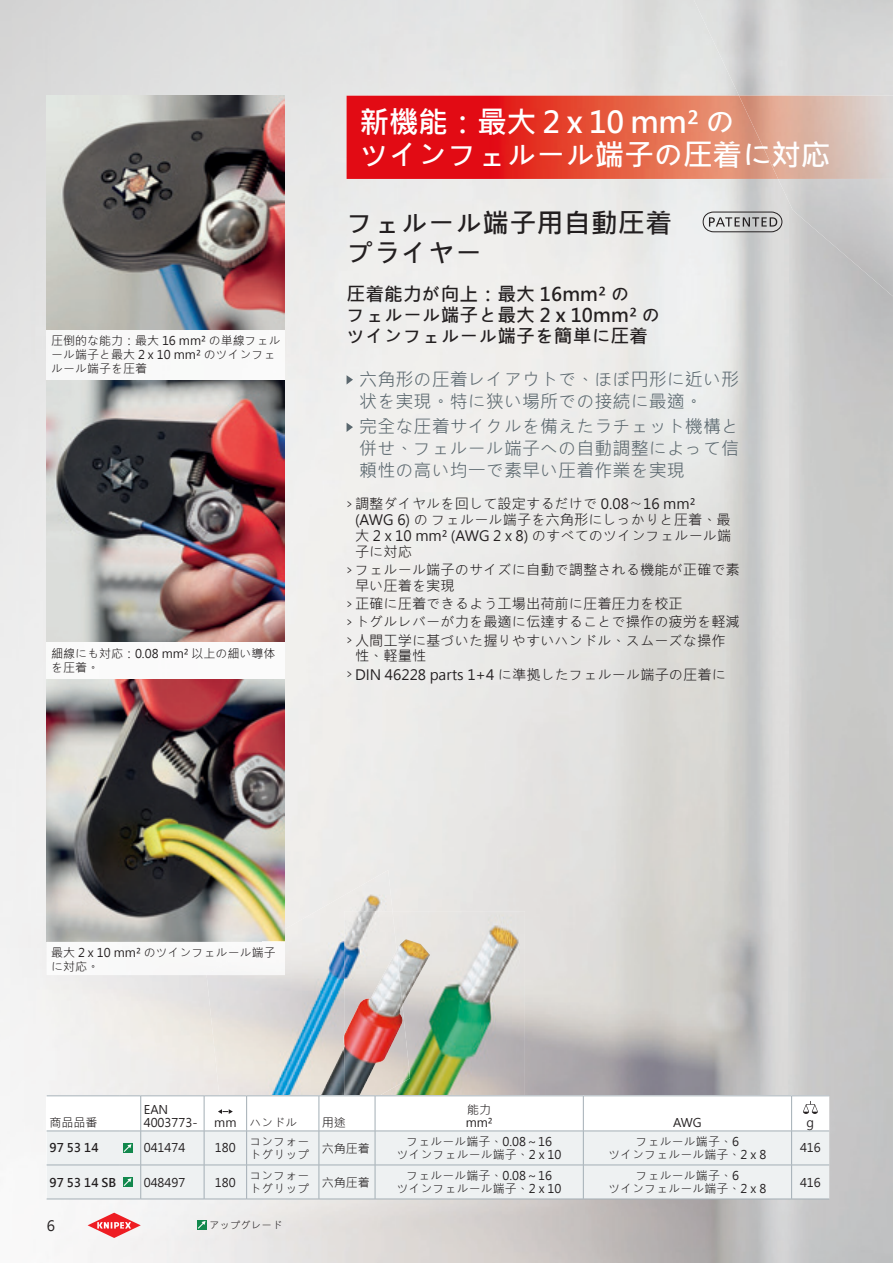
<style>
.page{position:relative;width:893px;height:1263px;background:#fff}
.page>*{position:absolute;margin:0;border:0;box-sizing:border-box;transform-origin:0 0}
.t1{font:700 30px/33px "Microsoft Jheng Hei";letter-spacing:-.02em;color:#fff}
.t2{font:700 27px/30px "Microsoft Jheng Hei";letter-spacing:.005em;color:#231f20}
.t3{font:700 18.75px/21px "Microsoft Jheng Hei";letter-spacing:.005em;color:#231f20}
.t4{font:18px/21.6px "Microsoft Jheng Hei";letter-spacing:.005em;color:#5a676e}
.t5{font:14.25px/15.8px "Microsoft Jheng Hei";color:#231f20}
.t6{font:12px/12.8px "Microsoft Jheng Hei";color:#231f20}
.t7{font:700 12px "Microsoft Jheng Hei";color:#231f20}
.t8{font:10.5px "Microsoft Jheng Hei";color:#231f20}
.s1{font-size:12px}
</style>
<div class="page">
<img style="left:0;top:1001px;width:262px;height:262px">
<img style="left:0;top:0;width:52px;height:948px">
<div style="left:52px;top:0;width:211px;height:96px;background:#dddedd"></div>
<img style="left:410px;top:911px;width:115px;height:184px">
<img style="left:207px;top:870px;width:185px;height:225px">
<img style="left:344px;top:911px;width:66px;height:28px">
<img style="left:344px;top:939px;width:86px;height:156px">
<img style="left:298px;top:1035px;width:46px;height:60px">
<img style="left:344px;top:950px;width:58px;height:145px">
<img style="left:47px;top:96px;width:238px;height:846px">
<svg style="left:347px;top:375px;width:6px;height:9px"></svg>
<svg style="left:347px;top:423px;width:6px;height:9px"></svg>
<img style="left:47px;top:943px;width:159px;height:32px">
<img style="left:206px;top:943px;width:79px;height:32px">
<img style="left:47px;top:942px;width:238px;height:1px">
<img style="left:347px;top:96px;width:392px;height:83px">
<img style="left:739px;top:96px;width:154px;height:83px">
<svg style="left:47px;top:1095px;width:782px;height:105px"></svg>
<svg style="left:88px;top:1213px;width:53px;height:25px"></svg>
<div style="left:197px;top:1220px;width:9px;height:9px;background:#12884d"></div>
<svg style="left:198px;top:1221px;width:8px;height:8px"></svg>
<svg style="left:703px;top:212px;width:79px;height:20px"></svg>
<p class="t6" style="left:51px;top:333px;width:231px;line-height:14.2px">圧倒的な能力：最大 16 mm² の単線フェルール端子と最大 2 x 10 mm² のツインフェルール端子を圧着</p>
<p class="t6" style="left:51px;top:646px;width:226px;line-height:14.2px">細線にも対応：0.08 mm² 以上の細い導体を圧着。</p>
<h1 class="t1" style="left:359px;top:105px;width:472px">新機能：最大 2 x 10 mm² の<br>ツインフェルール端子の圧着に対応</h1>
<h2 class="t2" style="left:347px;top:208px;width:327px">フェルール端子用自動圧着プライヤー</h2>
<h3 class="t3" style="left:347px;top:284px;width:315px">圧着能力が向上：最大 16mm² の<br>フェルール端子と最大 2 x 10mm² のツインフェルール端子を簡単に圧着</h3>
<h3 class="t4" style="left:359px;top:369px;width:381px">六角形の圧着レイアウトで、ほぼ円形に近い形状を実現。特に狭い場所での接続に最適。</h3>
<h3 class="t4" style="left:359px;top:416px;width:381px;text-align:justify">完全な圧着サイクルを備えたラチェット機構と併せ、フェルール端子への自動調整によって信頼性の高い均一で素早い圧着作業を実現</h3>
<p class="t5" style="left:355px;top:496px;width:378px;text-indent:-9px"><span class="s1">&gt;</span> 調整ダイヤルを回して設定するだけで 0.08〜16 mm² (AWG 6) の フェルール端子を六角形にしっかりと圧着、最大 2 x 10 mm² (AWG 2 x 8) のすべてのツインフェルール端子に対応</p>
<p class="t5" style="left:355px;top:562px;width:386px;text-indent:-9px"><span class="s1">&gt;</span> フェルール端子のサイズに自動で調整される機能が正確で素早い圧着を実現</p>
<p class="t5" style="left:347px;top:595px;width:395px;line-height:18.3px"><span class="s1">&gt;</span> 正確に圧着できるよう工場出荷前に圧着圧力を校正<br><span class="s1">&gt;</span> トグルレバーが力を最適に伝達することで操作の疲労を軽減<span class="s1">&gt;</span> 人間工学に基づいた握りやすいハンドル、スムーズな操作</p>
<p class="t5" style="left:347px;top:647px;width:381px;line-height:18.3px;text-indent:9px">性、軽量性<br><span class="s1">&gt;</span> DIN 46228 parts 1+4 に準拠したフェルール端子の圧着に</p>
<p class="t6" style="left:51px;top:945px;width:226px;line-height:14.2px">最大 2 x 10 mm² のツインフェルール端子に対応。</p>
<p class="t6" style="left:50px;top:1116px;width:49px">商品品番</p>
<p class="t6" style="left:144px;top:1103px;width:55px">EAN<br>4003773-</p>
<p class="t6" style="left:214px;top:1116px;width:85px">mm ハンドル</p>
<p class="t6" style="left:322px;top:1116px;width:25px">用途</p>
<p class="t6" style="left:466px;top:1103px;width:28px">能力mm²</p>
<p class="t6" style="left:673px;top:1116px;width:30px">AWG</p>
<p class="t6" style="left:807px;top:1116px;width:9px">g</p>
<p class="t7" style="left:50px;top:1140px;width:50px">97 53 14</p>
<p class="t6" style="left:144px;top:1142px;width:43px">041474</p>
<p class="t6" style="left:215px;top:1142px;width:22px">180</p>
<p class="t6" style="left:250px;top:1135px;width:61px">コンフォートグリップ</p>
<p class="t6" style="left:322px;top:1142px;width:49px">六角圧着</p>
<p class="t6" style="left:397px;top:1135px;width:166px;text-align:center">フェルール端子、0.08～16<br>ツインフェルール端子、2 x 10</p>
<p class="t6" style="left:609px;top:1135px;width:159px;text-align:center">フェルール端子、6<br>ツインフェルール端子、2 x 8</p>
<p class="t6" style="left:800px;top:1142px;width:22px">416</p>
<p class="t7" style="left:50px;top:1174px;width:68px">97 53 14 SB</p>
<p class="t6" style="left:144px;top:1176px;width:43px">048497</p>
<p class="t6" style="left:215px;top:1176px;width:22px">180</p>
<p class="t6" style="left:250px;top:1169px;width:61px">コンフォートグリップ</p>
<p class="t6" style="left:322px;top:1176px;width:49px">六角圧着</p>
<p class="t6" style="left:397px;top:1169px;width:166px;text-align:center">フェルール端子、0.08～16<br>ツインフェルール端子、2 x 10</p>
<p class="t6" style="left:609px;top:1169px;width:159px;text-align:center">フェルール端子、6<br>ツインフェルール端子、2 x 8</p>
<p class="t6" style="left:800px;top:1176px;width:22px">416</p>
<p class="t5" style="left:47px;top:1218px;width:10px">6</p>
<p class="t8" style="left:209px;top:1219px;width:75px">アップグレード</p>
</div>
